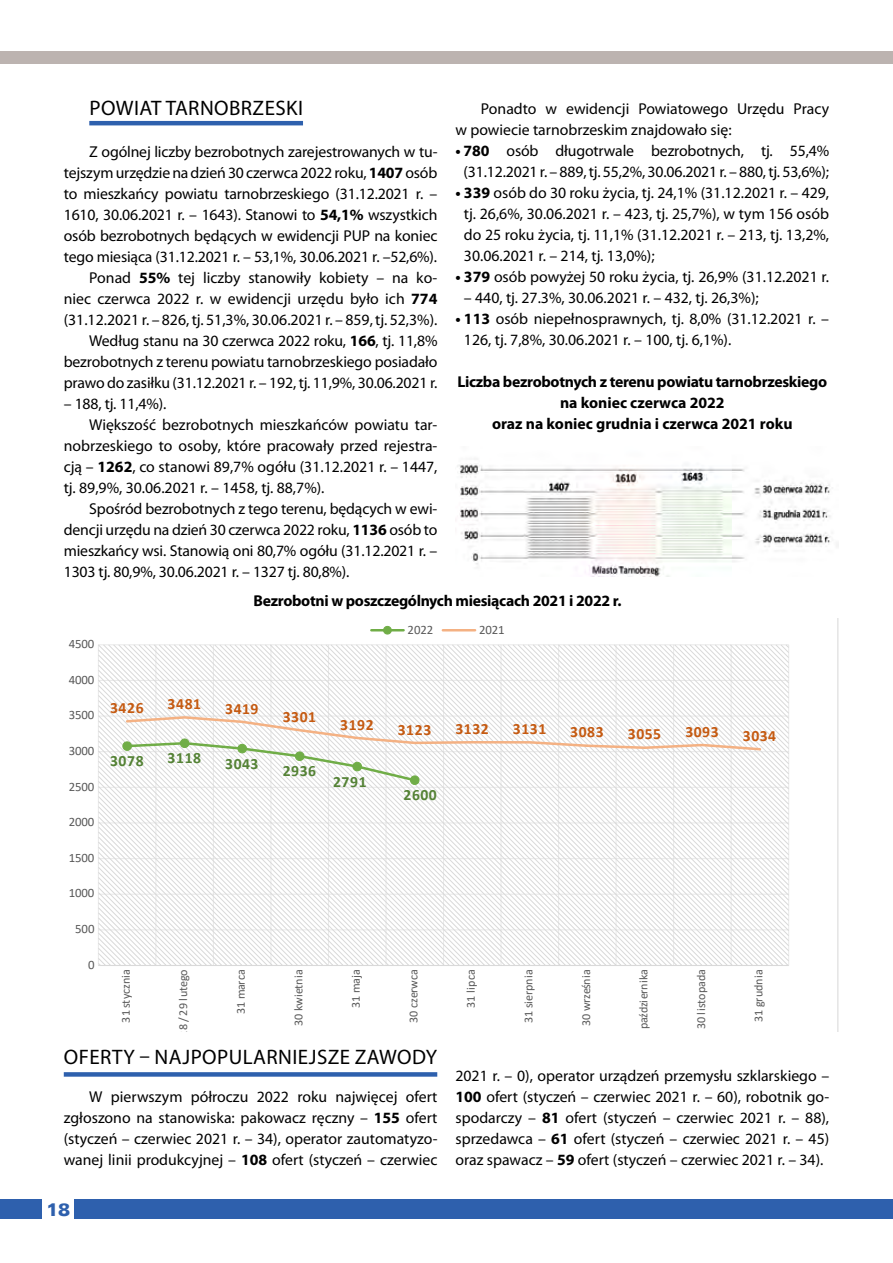
<style>
.page{position:relative;width:893px;height:1263px;background:#fff}
.page>*{position:absolute;margin:0;border:0;box-sizing:border-box;transform-origin:0 0}
.t1{font:21px "Myriad Pro";letter-spacing:.02em;color:#000}
.t2{font:18px "USA Black";color:#2e60ad}
.t3{font:15.75px/21px "Myriad Pro";letter-spacing:-.005em;color:#000;text-align:justify}
.t4{font:700 15.75px/21px "Myriad Pro";letter-spacing:-.02em;color:#000;text-align:center}
.t5{font:700 15.6px "Calibri";letter-spacing:.035em;color:#c55a11}
.t6{font:700 15.6px "Calibri";letter-spacing:.035em;color:#548235}
.t7{font:12.75px "Calibri";letter-spacing:-.005em;color:#595959}
.t8{font:12.15px "Calibri";letter-spacing:.005em;color:#595959}
.s1{font-weight:700}
</style>
<div class="page">
<div style="left:75px;top:1199px;width:818px;height:20px;background:#2e60ad"></div>
<div style="left:0;top:1199px;width:41px;height:20px;background:#2e60ad"></div>
<div style="left:0;top:51px;width:893px;height:12px;background:#bcb3b0"></div>
<hr style="left:89px;top:121px;width:214px;height:4px;background:#2e60ad">
<img style="left:457px;top:464px;width:381px;height:112px">
<hr style="left:98px;top:644px;width:691px;height:1px;background:#d9d9d9">
<svg style="left:98px;top:645px;width:691px;height:321px"></svg>
<hr style="left:371px;top:629px;width:33px;height:2px;background:#70ad47">
<svg style="left:383px;top:626px;width:9px;height:9px"></svg>
<hr style="left:443px;top:629px;width:32px;height:2px;background:#f4b183">
<div style="left:64px;top:1072px;width:373px;height:5px;background:#2e60ad"></div>
<h1 class="t1" style="left:90px;top:95px;width:215px">POWIAT TARNOBRZESKI</h1>
<p class="t3" style="left:64px;top:141px;width:375px;text-align:right">Z ogólnej liczby bezrobotnych zarejestrowanych w tu&shy;tejszym urzędzie na dzień 30 czerwca 2022 roku, <span class="s1">1407</span> osób to mieszkańcy powiatu tarnobrzeskiego (31.12.2021 r. – 1610, 30.06.2021 r. – 1643). Stanowi to <span class="s1">54,1%</span> wszystkich osób bezrobotnych będących w ewidencji PUP na koniec tego miesiąca (31.12.2021 r. – 53,1%, 30.06.2021 r. –52,6%).<br>Ponad <span class="s1">55%</span> tej liczby stanowiły kobiety – na ko&shy;niec czerwca 2022 r. w ewidencji urzędu było ich <span class="s1">774 </span>(31.12.2021 r. – 826, tj. 51,3%, 30.06.2021 r. – 859, tj. 52,3%).<br>Według stanu na 30 czerwca 2022 roku, <span class="s1">166</span>, tj. 11,8% bezrobotnych z terenu powiatu tarnobrzeskiego posiadało prawo do zasiłku (31.12.2021 r. – 192, tj. 11,9%, 30.06.2021 r.</p>
<p class="t3" style="left:64px;top:392px;width:104px">– 188, tj. 11,4%).</p>
<p class="t3" style="left:89px;top:413px;width:350px">Większość bezrobotnych mieszkańców powiatu tar-</p>
<p class="t3" style="left:64px;top:434px;width:375px">nobrzeskiego to osoby, które pracowały przed rejestra-</p>
<p class="t3" style="left:64px;top:455px;width:375px">cją – <span class="s1">1262</span>, co stanowi 89,7% ogółu (31.12.2021 r. – 1447,</p>
<p class="t3" style="left:64px;top:476px;width:262px">tj. 89,9%, 30.06.2021 r. – 1458, tj. 88,7%).</p>
<p class="t3" style="left:89px;top:497px;width:350px">Spośród bezrobotnych z tego terenu, będących w ewi-</p>
<p class="t3" style="left:64px;top:518px;width:375px">dencji urzędu na dzień 30 czerwca 2022 roku, <span class="s1">1136</span> osób to</p>
<p class="t3" style="left:64px;top:539px;width:375px">mieszkańcy wsi. Stanowią oni 80,7% ogółu (31.12.2021 r. –</p>
<p class="t3" style="left:64px;top:560px;width:287px">1303 tj. 80,9%, 30.06.2021 r. – 1327 tj. 80,8%).</p>
<p class="t3" style="left:455px;top:98px;width:375px;text-indent:26px">Ponadto w ewidencji Powiatowego Urzędu Pracy w powiecie tarnobrzeskim znajdowało się:</p>
<p class="t3" style="left:455px;top:140px;width:375px;text-align:center"><span class="s1">• 780</span> osób długotrwale bezrobotnych, tj. 55,4% (31.12.2021 r. – 889, tj. 55,2%, 30.06.2021 r. – 880, tj. 53,6%);</p>
<p class="t3" style="left:464px;top:182px;width:367px;text-indent:-9px"><span class="s1">• 339</span> osób do 30 roku życia, tj. 24,1% (31.12.2021 r. – 429, tj. 26,6%, 30.06.2021 r. – 423, tj. 25,7%), w tym 156 osób do 25 roku życia, tj. 11,1% (31.12.2021 r. – 213, tj. 13,2%, 30.06.2021 r. – 214, tj. 13,0%);</p>
<p class="t3" style="left:455px;top:266px;width:375px"><span class="s1">• 379</span> osób powyżej 50 roku życia, tj. 26,9% (31.12.2021 r.</p>
<p class="t3" style="left:464px;top:287px;width:296px">– 440, tj. 27.3%, 30.06.2021 r. – 432, tj. 26,3%);</p>
<p class="t3" style="left:464px;top:308px;width:367px;text-indent:-9px"><span class="s1">• 113</span> osób niepełnosprawnych, tj. 8,0% (31.12.2021 r. –<br>126, tj. 7,8%, 30.06.2021 r. – 100, tj. 6,1%).</p>
<p class="t4" style="left:457px;top:371px;width:371px">Liczba bezrobotnych z terenu powiatu tarnobrzeskiego na koniec czerwca 2022<br>oraz na koniec grudnia i czerwca 2021 roku</p>
<p class="t4" style="left:253px;top:590px;width:369px">Bezrobotni w poszczególnych miesiącach 2021 i 2022 r.</p>
<p class="t7" style="left:69px;top:637px;width:27px">4500</p>
<p class="t7" style="left:69px;top:673px;width:27px">4000</p>
<p class="t7" style="left:69px;top:709px;width:27px">3500</p>
<p class="t7" style="left:69px;top:744px;width:27px">3000</p>
<p class="t7" style="left:69px;top:780px;width:27px">2500</p>
<p class="t7" style="left:69px;top:816px;width:27px">2000</p>
<p class="t7" style="left:69px;top:851px;width:27px">1500</p>
<p class="t7" style="left:69px;top:887px;width:27px">1000</p>
<p class="t7" style="left:75px;top:922px;width:21px">500</p>
<p class="t7" style="left:88px;top:958px;width:8px">0</p>
<p class="t7" style="left:408px;top:623px;width:27px">2022</p>
<p class="t7" style="left:479px;top:623px;width:27px">2021</p>
<p class="t5" style="left:110px;top:702px;width:35px">3426</p>
<p class="t5" style="left:168px;top:698px;width:35px">3481</p>
<p class="t5" style="left:225px;top:702px;width:35px">3419</p>
<p class="t6" style="left:110px;top:755px;width:35px">3078</p>
<p class="t6" style="left:168px;top:752px;width:35px">3118</p>
<p class="t6" style="left:225px;top:757px;width:35px">3043</p>
<p class="t5" style="left:283px;top:711px;width:35px">3301</p>
<p class="t6" style="left:283px;top:765px;width:35px">2936</p>
<p class="t5" style="left:340px;top:718px;width:35px">3192</p>
<p class="t5" style="left:398px;top:723px;width:35px">3123</p>
<p class="t5" style="left:455px;top:723px;width:35px">3132</p>
<p class="t5" style="left:513px;top:723px;width:35px">3131</p>
<p class="t5" style="left:570px;top:726px;width:35px">3083</p>
<p class="t5" style="left:628px;top:728px;width:35px">3055</p>
<p class="t5" style="left:685px;top:725px;width:35px">3093</p>
<p class="t5" style="left:743px;top:730px;width:35px">3034</p>
<p class="t6" style="left:333px;top:776px;width:35px">2791</p>
<p class="t6" style="left:403px;top:789px;width:35px">2600</p>
<p class="t8" style="left:120px;top:1023px;width:55px;rotate:-90deg">31 stycznia</p>
<p class="t8" style="left:177px;top:1037px;width:69px;rotate:-90deg">28 / 29 lutego</p>
<p class="t8" style="left:235px;top:1014px;width:47px;rotate:-90deg">31 marca</p>
<p class="t8" style="left:292px;top:1026px;width:58px;rotate:-90deg">30 kwietnia</p>
<p class="t8" style="left:350px;top:1008px;width:40px;rotate:-90deg">31 maja</p>
<p class="t8" style="left:407px;top:1023px;width:55px;rotate:-90deg">30 czerwca</p>
<p class="t8" style="left:465px;top:1008px;width:40px;rotate:-90deg">31 lipca</p>
<p class="t8" style="left:522px;top:1023px;width:55px;rotate:-90deg">31 sierpnia</p>
<p class="t8" style="left:580px;top:1026px;width:58px;rotate:-90deg">30 września</p>
<p class="t8" style="left:637px;top:1044px;width:77px;rotate:-90deg">31 października</p>
<p class="t8" style="left:695px;top:1029px;width:62px;rotate:-90deg">30 listopada</p>
<p class="t8" style="left:753px;top:1022px;width:54px;rotate:-90deg">31 grudnia</p>
<h1 class="t1" style="left:64px;top:1044px;width:374px">OFERTY – NAJPOPULARNIEJSZE ZAWODY</h1>
<p class="t3" style="left:64px;top:1086px;width:375px;text-indent:26px">W pierwszym półroczu 2022 roku najwięcej ofert zgłoszono na stanowiska: pakowacz ręczny – <span class="s1">155</span> ofert (styczeń – czerwiec 2021 r. – 34), operator zautomatyzo&shy;wanej linii produkcyjnej – <span class="s1">108</span> ofert (styczeń – czerwiec</p>
<p class="t2" style="left:46px;top:1198px;width:26px">18</p>
<p class="t3" style="left:455px;top:1065px;width:375px">2021 r. – 0), operator urządzeń przemysłu szklarskiego – <span class="s1">100</span> ofert (styczeń – czerwiec 2021 r. – 60), robotnik go&shy;spodarczy – <span class="s1">81</span> ofert (styczeń – czerwiec 2021 r. – 88), sprzedawca – <span class="s1">61</span> ofert (styczeń – czerwiec 2021 r. – 45) oraz spawacz – <span class="s1">59</span> ofert (styczeń – czerwiec 2021 r. – 34).</p>
</div>
